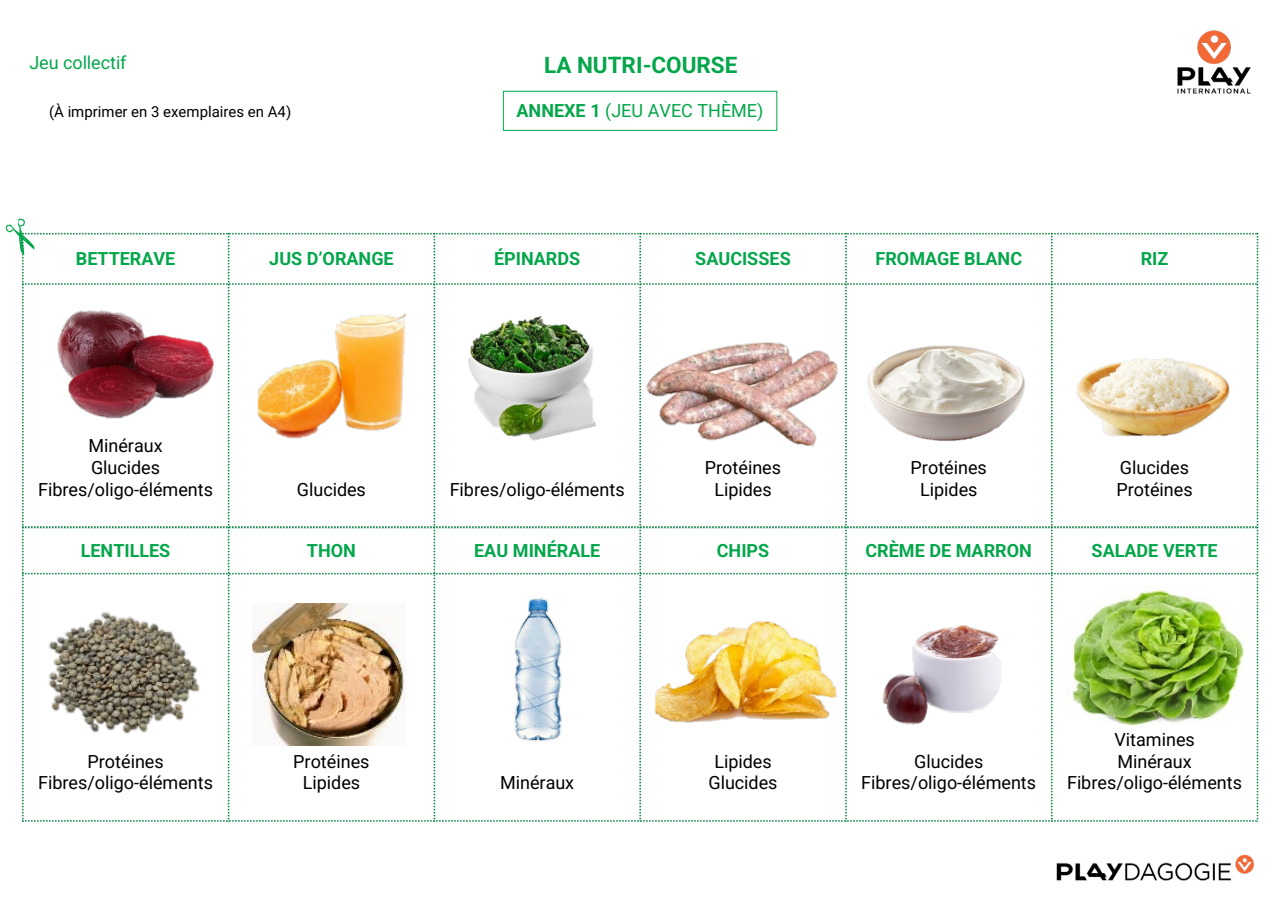
<style>
.page{position:relative;width:1280px;height:910px;background:#fff}
.page>*{position:absolute;margin:0;border:0;box-sizing:border-box;transform-origin:0 0}
.t1{font:700 22.5px "Roboto";color:#04a64b}
.t2{font:18px "Roboto";color:#000}
.t3{font:700 18px "Roboto";color:#04a64b}
.t4{font:18px "Roboto";color:#04a64b}
.t5{font:15px "Roboto";color:#000}
.s1{font-weight:700}
</style>
<div class="page">
<img style="left:1177px;top:30px;width:74px;height:64px">
<img style="left:1056px;top:854px;width:198px;height:27px">
<img style="left:6px;top:218px;width:1252px;height:604px">
<div style="left:503px;top:91px;width:274px;height:40px;border:1px solid #04a64b"></div>
<p class="t4" style="left:29px;top:50px;width:99px">Jeu collectif</p>
<p class="t1" style="left:544px;top:49px;width:195px">LA NUTRI-COURSE</p>
<p class="t5" style="left:49px;top:101px;width:244px">(À imprimer en 3 exemplaires en A4)</p>
<p class="t4" style="left:516px;top:98px;width:248px"><span class="s1">ANNEXE 1</span> (JEU AVEC THÈME)</p>
<p class="t3" style="left:76px;top:246px;width:101px">BETTERAVE</p>
<p class="t3" style="left:269px;top:246px;width:126px">JUS D’ORANGE</p>
<p class="t3" style="left:494px;top:246px;width:87px">ÉPINARDS</p>
<p class="t3" style="left:695px;top:246px;width:97px">SAUCISSES</p>
<p class="t3" style="left:875px;top:246px;width:148px">FROMAGE BLANC</p>
<p class="t3" style="left:1141px;top:246px;width:29px">RIZ</p>
<p class="t2" style="left:89px;top:433px;width:76px">Minéraux</p>
<p class="t2" style="left:91px;top:455px;width:71px">Glucides</p>
<p class="t2" style="left:38px;top:476px;width:176px">Fibres/oligo-éléments</p>
<p class="t2" style="left:297px;top:476px;width:71px">Glucides</p>
<p class="t2" style="left:450px;top:476px;width:176px">Fibres/oligo-éléments</p>
<p class="t2" style="left:705px;top:455px;width:78px">Protéines</p>
<p class="t2" style="left:714px;top:476px;width:59px">Lipides</p>
<p class="t2" style="left:910px;top:455px;width:78px">Protéines</p>
<p class="t2" style="left:920px;top:476px;width:59px">Lipides</p>
<p class="t2" style="left:1120px;top:455px;width:71px">Glucides</p>
<p class="t2" style="left:1116px;top:476px;width:78px">Protéines</p>
<p class="t3" style="left:81px;top:538px;width:91px">LENTILLES</p>
<p class="t3" style="left:307px;top:538px;width:51px">THON</p>
<p class="t3" style="left:474px;top:538px;width:128px">EAU MINÉRALE</p>
<p class="t3" style="left:717px;top:538px;width:54px">CHIPS</p>
<p class="t3" style="left:865px;top:538px;width:168px">CRÈME DE MARRON</p>
<p class="t3" style="left:1091px;top:538px;width:128px">SALADE VERTE</p>
<p class="t2" style="left:87px;top:749px;width:78px">Protéines</p>
<p class="t2" style="left:38px;top:770px;width:176px">Fibres/oligo-éléments</p>
<p class="t2" style="left:293px;top:749px;width:78px">Protéines</p>
<p class="t2" style="left:303px;top:770px;width:59px">Lipides</p>
<p class="t2" style="left:500px;top:770px;width:76px">Minéraux</p>
<p class="t2" style="left:714px;top:749px;width:59px">Lipides</p>
<p class="t2" style="left:708px;top:770px;width:71px">Glucides</p>
<p class="t2" style="left:914px;top:749px;width:71px">Glucides</p>
<p class="t2" style="left:861px;top:770px;width:176px">Fibres/oligo-éléments</p>
<p class="t2" style="left:1114px;top:727px;width:82px">Vitamines</p>
<p class="t2" style="left:1117px;top:749px;width:76px">Minéraux</p>
<p class="t2" style="left:1067px;top:770px;width:176px">Fibres/oligo-éléments</p>
</div>
